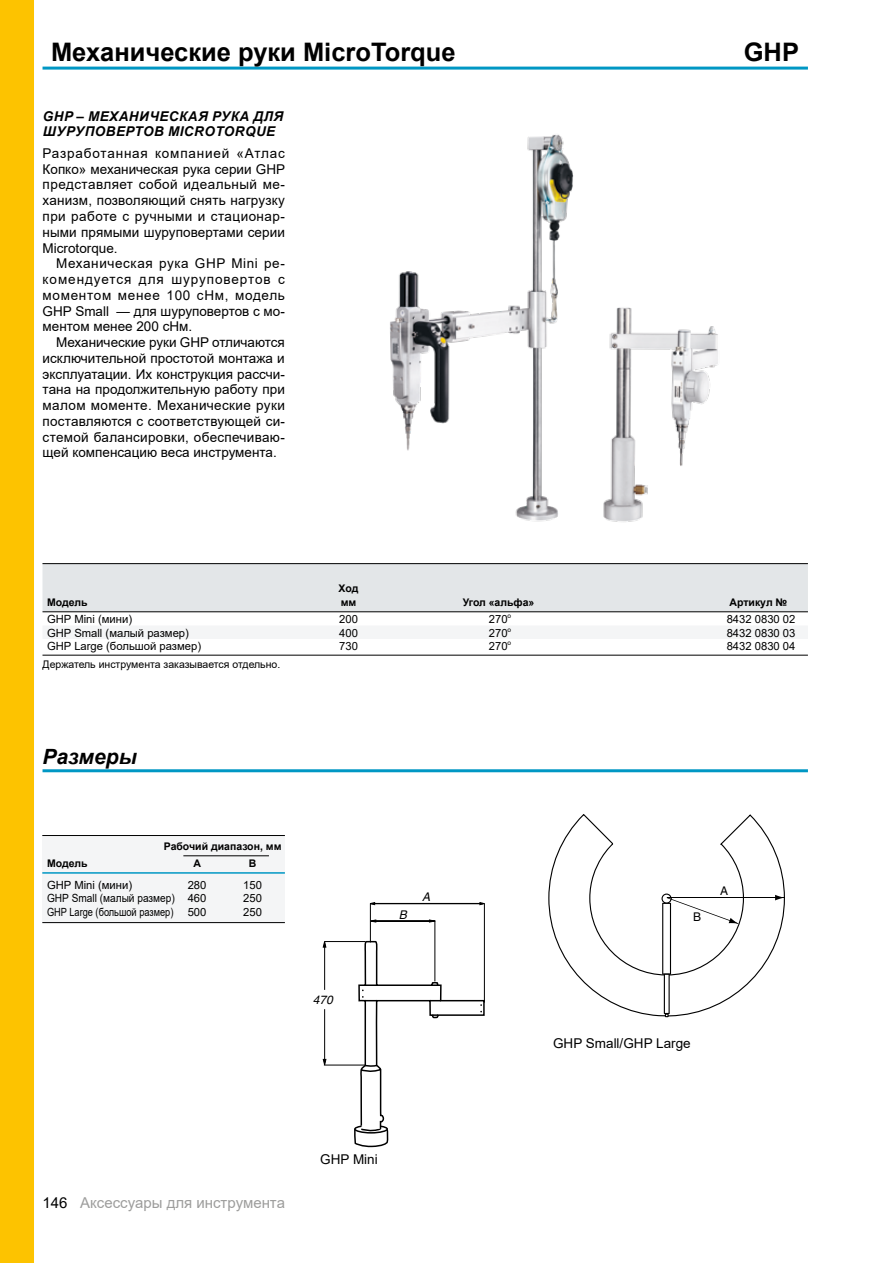
<style>
.page{position:relative;width:893px;height:1263px;background:#fff}
.page>*{position:absolute;margin:0;border:0;box-sizing:border-box;transform-origin:0 0}
.t1{font:700 25.5px "Arial";color:#000}
.t2{font:italic 700 21px "Arial";color:#000}
.t3{font:15px "Arial";color:#9d9d9c}
.t4{font:13.5px/15.8px "Arial";color:#000;text-align:justify}
.t5{font:italic 700 13.5px/15px "Arial";letter-spacing:.035em;color:#000}
.t6{font:italic 12px "Helvetica";color:#000}
.t7{font:12px "Helvetica";color:#000}
.t8{font:11.25px "Arial";color:#000}
.t9{font:11.25px "Arial";color:#000;scale:.9 1}
.t10{font:11.25px "Arial";color:#000;scale:.82 1}
.t11{font:700 10.5px "Arial";color:#000}
.t12{font:10.5px "Arial";color:#000}
.t13{font:6.6px "Arial";color:#000}
.s1{color:#000}
</style>
<div class="page">
<div style="left:0;top:0;width:34px;height:1263px;background:#fdc300"></div>
<hr style="left:43px;top:67px;width:765px;height:3px;background:#0097c4">
<div style="left:42px;top:625px;width:766px;height:14px;background:#f4f5f6"></div>
<hr style="left:42px;top:655px;width:766px;height:1px;background:#000">
<div style="left:42px;top:563px;width:766px;height:49px;background:#e3e6e8;border:2px solid #e3e6e8"></div>
<hr style="left:42px;top:563px;width:766px;height:1px;background:#000">
<img style="left:390px;top:134px;width:328px;height:388px">
<svg style="left:353px;top:902px;width:132px;height:245px"></svg>
<hr style="left:324px;top:944px;width:1px;height:46px;background:#000">
<hr style="left:324px;top:1009px;width:1px;height:53px;background:#000">
<svg style="left:323px;top:942px;width:3px;height:5px"></svg>
<svg style="left:323px;top:1059px;width:3px;height:6px"></svg>
<hr style="left:435px;top:921px;width:1px;height:60px;background:#000">
<hr style="left:370px;top:903px;width:1px;height:39px;background:#000">
<hr style="left:324px;top:941px;width:41px;height:1px;background:#000">
<hr style="left:324px;top:1065px;width:41px;height:1px;background:#000">
<hr style="left:484px;top:903px;width:1px;height:99px;background:#000">
<svg style="left:548px;top:814px;width:237px;height:202px"></svg>
<hr style="left:667px;top:897px;width:117px;height:1px;background:#000">
<svg style="left:775px;top:895px;width:10px;height:5px"></svg>
<svg style="left:661px;top:893px;width:78px;height:124px"></svg>
<hr style="left:43px;top:769px;width:765px;height:3px;background:#0097c4">
<hr style="left:43px;top:611px;width:765px;height:1px;background:#000">
<div style="left:42px;top:835px;width:243px;height:87px;background:#f4f5f6"></div>
<hr style="left:42px;top:835px;width:243px;height:1px;background:#000">
<hr style="left:42px;top:922px;width:243px;height:1px;background:#000">
<hr style="left:42px;top:872px;width:243px;height:2px;background:#0097c4">
<hr style="left:183px;top:855px;width:86px;height:1px;background:#000">
<h1 class="t1" style="left:51px;top:34px;width:406px">Механические руки MicroTorque</h1>
<h1 class="t1" style="left:744px;top:34px;width:57px">GHP</h1>
<p class="t5" style="left:43px;top:109px;width:242px">GHP – МЕХАНИЧЕСКАЯ РУКА ДЛЯ<br>ШУРУПОВЕРТОВ MICROTORQUE</p>
<p class="t4" style="left:43px;top:145px;width:244px">Разработанная компанией «Атлас Копко» механическая рука серии GHP представляет собой идеальный ме&shy;ханизм, позволяющий снять нагрузку при работе с ручными и стационар&shy;ными прямыми шуруповертами серии Microtorque.</p>
<p class="t4" style="left:43px;top:256px;width:244px;text-indent:14px">Механическая рука GHP Mini ре&shy;комендуется для шуруповертов с моментом менее 100 сНм, модель GHP Small — для шуруповертов с мо&shy;ментом менее 200 сНм.</p>
<p class="t4" style="left:43px;top:334px;width:244px;text-indent:13px">Механические руки GHP отличаются исключительной простотой монтажа и эксплуатации. Их конструкция рассчи&shy;тана на продолжительную работу при малом моменте. Механические руки поставляются с соответствующей си&shy;стемой балансировки, обеспечиваю&shy;щей компенсацию веса инструмента.</p>
<p class="t11" style="left:339px;top:581px;width:21px">Ход</p>
<p class="t11" style="left:47px;top:594px;width:42px">Модель</p>
<p class="t11" style="left:341px;top:594px;width:17px">мм</p>
<p class="t11" style="left:463px;top:594px;width:73px">Угол «альфа»</p>
<p class="t11" style="left:730px;top:594px;width:59px">Артикул №</p>
<p class="t8" style="left:47px;top:612px;width:87px">GHP Mini (мини)</p>
<p class="t8" style="left:339px;top:612px;width:20px">200</p>
<p class="t8" style="left:489px;top:612px;width:20px">270</p>
<p class="t13" style="left:508px;top:611px;width:5px">o</p>
<p class="t8" style="left:727px;top:612px;width:70px">8432 0830 02</p>
<p class="t8" style="left:47px;top:625px;width:143px">GHP Small (малый размер)</p>
<p class="t8" style="left:339px;top:625px;width:20px">400</p>
<p class="t8" style="left:489px;top:625px;width:20px">270</p>
<p class="t13" style="left:508px;top:625px;width:5px">o</p>
<p class="t8" style="left:727px;top:625px;width:70px">8432 0830 03</p>
<p class="t8" style="left:47px;top:639px;width:156px">GHP Large (большой размер)</p>
<p class="t8" style="left:339px;top:639px;width:20px">730</p>
<p class="t8" style="left:489px;top:639px;width:20px">270</p>
<p class="t13" style="left:508px;top:638px;width:5px">o</p>
<p class="t8" style="left:727px;top:639px;width:70px">8432 0830 04</p>
<p class="t12" style="left:43px;top:657px;width:239px">Держатель инструмента заказывается отдельно.</p>
<h2 class="t2" style="left:43px;top:742px;width:96px">Размеры</h2>
<p class="t11" style="left:164px;top:839px;width:119px">Рабочий диапазон, мм</p>
<p class="t11" style="left:47px;top:856px;width:42px">Модель</p>
<p class="t11" style="left:194px;top:856px;width:9px">A</p>
<p class="t11" style="left:249px;top:856px;width:9px">B</p>
<p class="t8" style="left:47px;top:877px;width:87px">GHP Mini (мини)</p>
<p class="t8" style="left:188px;top:877px;width:20px">280</p>
<p class="t8" style="left:243px;top:877px;width:20px">150</p>
<p class="t9" style="left:47px;top:890px;width:179px">GHP Small (малый размер) 460</p>
<p class="t8" style="left:243px;top:890px;width:20px">250</p>
<p class="t10" style="left:47px;top:904px;width:156px">GHP Large (большой размер)</p>
<p class="t8" style="left:188px;top:904px;width:20px">500</p>
<p class="t8" style="left:243px;top:904px;width:20px">250</p>
<p class="t6" style="left:313px;top:992px;width:22px">470</p>
<p class="t6" style="left:399px;top:907px;width:10px">B</p>
<p class="t6" style="left:422px;top:890px;width:10px">A</p>
<p class="t3" style="left:43px;top:1192px;width:244px"><span class="s1">146</span> Аксессуары для инструмента</p>
<p class="t4" style="left:320px;top:1151px;width:59px">GHP Mini</p>
<p class="t7" style="left:693px;top:910px;width:10px">B</p>
<p class="t7" style="left:720px;top:883px;width:10px">A</p>
<p class="t4" style="left:553px;top:1035px;width:139px">GHP Small/GHP Large</p>
</div>
